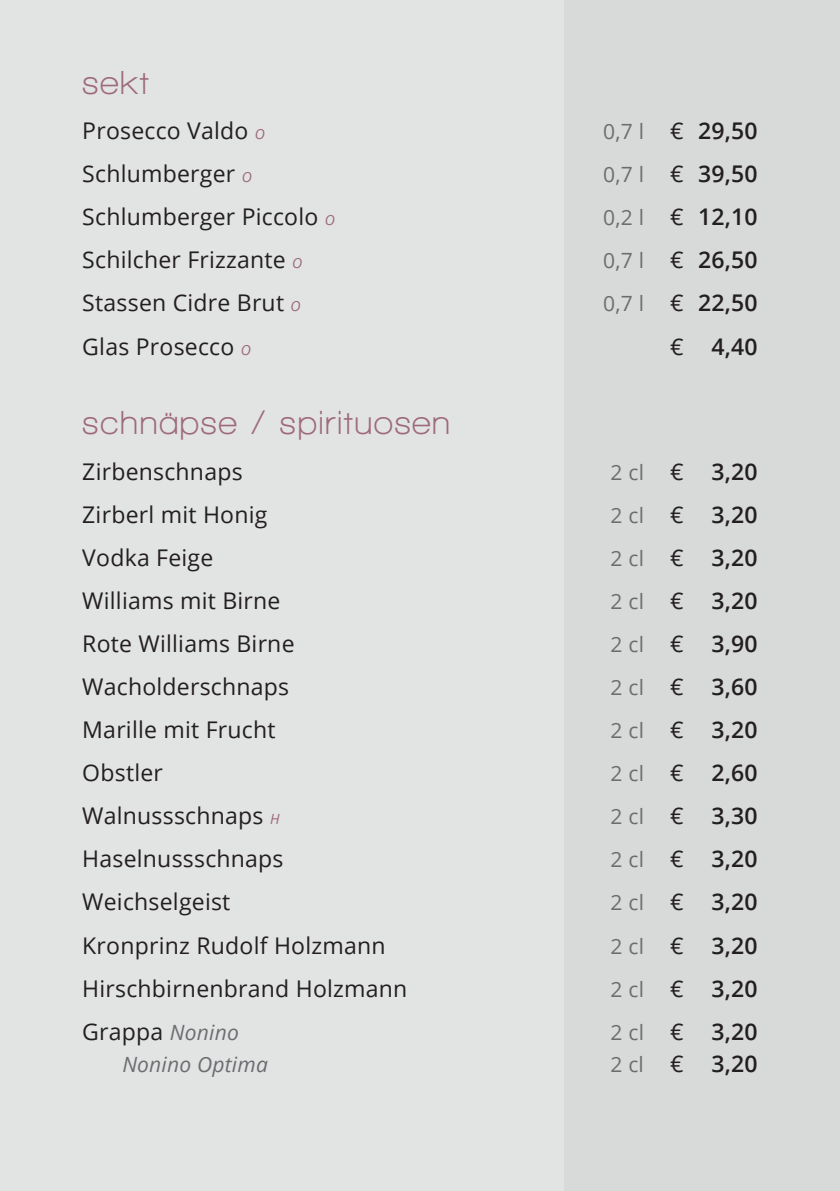
<style>
.page{position:relative;width:840px;height:1191px;background:#fff}
.page>*{position:absolute;margin:0;border:0;box-sizing:border-box;transform-origin:0 0}
.t1{font:700 34px "Walkway";letter-spacing:.05em;color:#9d6a7b}
.t2{font:23px "Open Sans";letter-spacing:.01em;color:#231f20}
.t3{font:600 23px "Open Sans";letter-spacing:.01em;color:#231f20}
.t4{font:italic 21px "Open Sans";letter-spacing:.01em;color:#6c6d70}
.s1{font-style:italic;font-size:14px;color:#9d6a7b}
.s2{font-weight:400;font-size:21px;color:#6c6d70}
.s3{font-weight:400}
.s4{font-style:italic;font-size:21px;color:#6c6d70}
</style>
<div class="page">
<div style="left:0;top:0;width:839px;height:1191px;background:#e2e3e3"></div>
<div style="left:564px;top:0;width:275px;height:1191px;background:#d8dada"></div>
<h1 class="t1" style="left:82px;top:64px;width:68px">sekt</h1>
<p class="t2" style="left:82px;top:115px;width:184px">Prosecco Valdo <span class="s1">O</span></p>
<p class="t3" style="left:602px;top:115px;width:156px"><span class="s2">0,7 l</span> <span class="s3">€</span> 29,50</p>
<p class="t2" style="left:82px;top:158px;width:171px">Schlumberger <span class="s1">O</span></p>
<p class="t3" style="left:602px;top:158px;width:156px"><span class="s2">0,7 l</span> <span class="s3">€</span> 39,50</p>
<p class="t2" style="left:82px;top:201px;width:254px">Schlumberger Piccolo <span class="s1">O</span></p>
<p class="t3" style="left:602px;top:201px;width:156px"><span class="s2">0,2 l</span> <span class="s3">€</span> 12,10</p>
<p class="t2" style="left:82px;top:244px;width:221px">Schilcher Frizzante <span class="s1">O</span></p>
<p class="t3" style="left:602px;top:244px;width:156px"><span class="s2">0,7 l</span> <span class="s3">€</span> 26,50</p>
<p class="t2" style="left:82px;top:287px;width:220px">Stassen Cidre Brut <span class="s1">O</span></p>
<p class="t3" style="left:602px;top:287px;width:156px"><span class="s2">0,7 l</span> <span class="s3">€</span> 22,50</p>
<p class="t2" style="left:82px;top:330px;width:170px">Glas Prosecco <span class="s1">O</span></p>
<p class="t3" style="left:669px;top:330px;width:89px"><span class="s3">€</span> 4,40</p>
<h1 class="t1" style="left:82px;top:405px;width:369px">schnäpse / spirituosen</h1>
<p class="t2" style="left:82px;top:456px;width:162px">Zirbenschnaps</p>
<p class="t3" style="left:610px;top:456px;width:149px"><span class="s2">2 cl</span> <span class="s3">€</span> 3,20</p>
<p class="t2" style="left:82px;top:499px;width:186px">Zirberl mit Honig</p>
<p class="t3" style="left:610px;top:499px;width:149px"><span class="s2">2 cl</span> <span class="s3">€</span> 3,20</p>
<p class="t2" style="left:82px;top:542px;width:132px">Vodka Feige</p>
<p class="t3" style="left:610px;top:542px;width:149px"><span class="s2">2 cl</span> <span class="s3">€</span> 3,20</p>
<p class="t2" style="left:82px;top:585px;width:200px">Williams mit Birne</p>
<p class="t3" style="left:610px;top:585px;width:149px"><span class="s2">2 cl</span> <span class="s3">€</span> 3,20</p>
<p class="t2" style="left:82px;top:628px;width:214px">Rote Williams Birne</p>
<p class="t3" style="left:610px;top:628px;width:149px"><span class="s2">2 cl</span> <span class="s3">€</span> 3,90</p>
<p class="t2" style="left:82px;top:671px;width:208px">Wacholderschnaps</p>
<p class="t3" style="left:610px;top:671px;width:149px"><span class="s2">2 cl</span> <span class="s3">€</span> 3,60</p>
<p class="t2" style="left:82px;top:714px;width:195px">Marille mit Frucht</p>
<p class="t3" style="left:610px;top:714px;width:149px"><span class="s2">2 cl</span> <span class="s3">€</span> 3,20</p>
<p class="t2" style="left:82px;top:757px;width:82px">Obstler</p>
<p class="t3" style="left:610px;top:757px;width:149px"><span class="s2">2 cl</span> <span class="s3">€</span> 2,60</p>
<p class="t2" style="left:82px;top:800px;width:199px">Walnussschnaps <span class="s1">H</span></p>
<p class="t3" style="left:610px;top:800px;width:149px"><span class="s2">2 cl</span> <span class="s3">€</span> 3,30</p>
<p class="t2" style="left:82px;top:843px;width:203px">Haselnussschnaps</p>
<p class="t3" style="left:610px;top:843px;width:149px"><span class="s2">2 cl</span> <span class="s3">€</span> 3,20</p>
<p class="t2" style="left:82px;top:886px;width:149px">Weichselgeist</p>
<p class="t3" style="left:610px;top:886px;width:149px"><span class="s2">2 cl</span> <span class="s3">€</span> 3,20</p>
<p class="t2" style="left:82px;top:929px;width:305px">Kronprinz Rudolf Holzmann</p>
<p class="t3" style="left:610px;top:929px;width:149px"><span class="s2">2 cl</span> <span class="s3">€</span> 3,20</p>
<p class="t2" style="left:82px;top:972px;width:326px">Hirschbirnenbrand Holzmann</p>
<p class="t3" style="left:610px;top:972px;width:149px"><span class="s2">2 cl</span> <span class="s3">€</span> 3,20</p>
<p class="t2" style="left:82px;top:1015px;width:158px">Grappa <span class="s4">Nonino</span></p>
<p class="t3" style="left:610px;top:1015px;width:149px"><span class="s2">2 cl</span> <span class="s3">€</span> 3,20</p>
<p class="t4" style="left:122px;top:1050px;width:147px">Nonino Optima</p>
<p class="t3" style="left:610px;top:1048px;width:149px"><span class="s2">2 cl</span> <span class="s3">€</span> 3,20</p>
</div>
